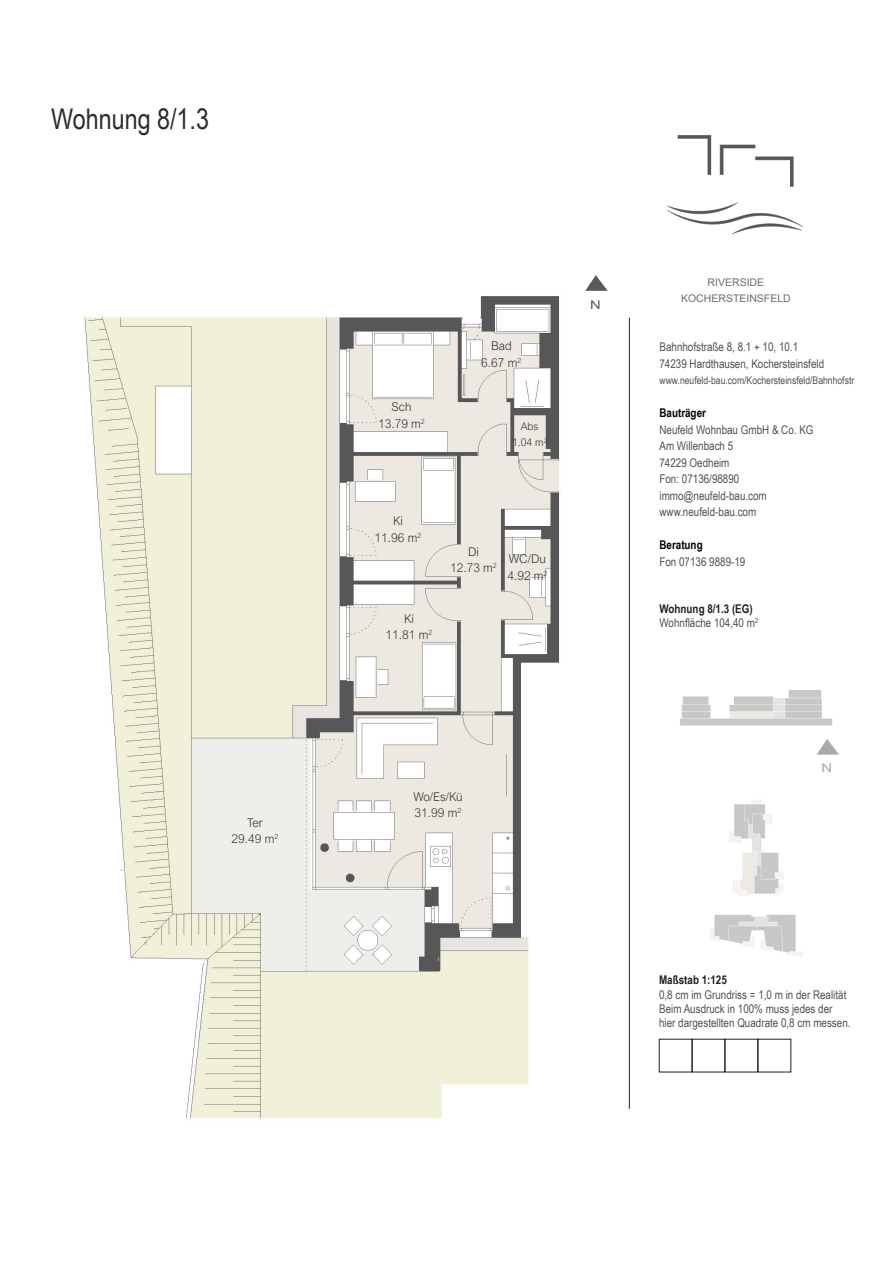
<style>
.page{position:relative;width:893px;height:1263px;background:#fff}
.page>*{position:absolute;margin:0;border:0;box-sizing:border-box;transform-origin:0 0}
.t1{font:28.5px "Arial Narrow";color:#2c2c2c}
.t2{font:12px "Arial Narrow";color:#4a554a}
.t3{font:300 12px/16.5px "Arial Nova";color:#3b3532;text-align:center}
.t4{font:700 12px "Arial Narrow";color:#231f20}
.t5{font:700 12px "Arial Narrow";color:#000}
.t6{font:12px "Arial Narrow";color:#a8a9ad;scale:1.5 1}
.t7{font:12px "Arial Narrow";color:#57585a;scale:1.5 1}
.t8{font:10.5px "Arial Narrow";color:#4a554a}
.t9{font:10.5px "Arial";color:#6c6d70}
.t10{font:300 10.5px "Arial Nova";color:#3b3532}
</style>
<div class="page">
<img style="left:84px;top:296px;width:476px;height:823px">
<img style="left:710px;top:800px;width:93px;height:157px">
<hr style="left:629px;top:318px;width:1px;height:791px;background:#231f20">
<div style="left:692px;top:1039px;width:33px;height:33px;border:1px solid #231f20"></div>
<img style="left:680px;top:690px;width:153px;height:36px">
<img style="left:668px;top:135px;width:135px;height:99px">
<svg style="left:817px;top:739px;width:22px;height:16px"></svg>
<svg style="left:585px;top:275px;width:23px;height:16px"></svg>
<p class="t1" style="left:51px;top:98px;width:160px">Wohnung 8/1.3</p>
<p class="t3" style="left:247px;top:814px;width:17px">Ter</p>
<p class="t3" style="left:232px;top:831px;width:48px">29.49 m<sup>2</sup></p>
<p class="t3" style="left:378px;top:399px;width:48px">Sch<br>13.79 m<sup>2</sup></p>
<p class="t3" style="left:491px;top:338px;width:22px">Bad</p>
<p class="t3" style="left:481px;top:354px;width:42px">6.67 m<sup>2</sup></p>
<p class="t10" style="left:521px;top:420px;width:19px">Abs</p>
<p class="t10" style="left:512px;top:437px;width:37px">1.04 m<sup>2</sup></p>
<p class="t3" style="left:375px;top:513px;width:48px">Ki<br>11.96 m<sup>2</sup></p>
<p class="t3" style="left:404px;top:610px;width:11px">Ki</p>
<p class="t3" style="left:386px;top:627px;width:48px">11.81 m<sup>2</sup></p>
<p class="t3" style="left:450px;top:543px;width:48px">Di<br>12.73 m<sup>2</sup></p>
<p class="t3" style="left:509px;top:551px;width:38px">WC/Du</p>
<p class="t3" style="left:507px;top:567px;width:42px">4.92 m<sup>2</sup></p>
<p class="t7" style="left:590px;top:296px;width:9px">N</p>
<p class="t3" style="left:413px;top:788px;width:51px">Wo/Es/Kü</p>
<p class="t3" style="left:415px;top:805px;width:48px">31.99 m<sup>2</sup></p>
<p class="t9" style="left:708px;top:275px;width:58px">RIVERSIDE</p>
<p class="t9" style="left:681px;top:291px;width:111px">KOCHERSTEINSFELD</p>
<p class="t2" style="left:659px;top:338px;width:140px">Bahnhofstraße 8, 8.1 + 10, 10.1</p>
<p class="t2" style="left:659px;top:354px;width:166px">74239 Hardthausen, Kochersteinsfeld</p>
<p class="t8" style="left:659px;top:373px;width:196px">www.neufeld-bau.com/Kochersteinsfeld/Bahnhofstr</p>
<p class="t5" style="left:659px;top:404px;width:48px">Bauträger</p>
<p class="t2" style="left:659px;top:420px;width:156px">Neufeld Wohnbau GmbH &amp; Co. KG</p>
<p class="t2" style="left:659px;top:437px;width:75px">Am Willenbach 5</p>
<p class="t2" style="left:659px;top:453px;width:72px">74229 Oedheim</p>
<p class="t2" style="left:659px;top:470px;width:81px">Fon: 07136/98890</p>
<p class="t2" style="left:659px;top:486px;width:109px">immo@neufeld-bau.com</p>
<p class="t2" style="left:659px;top:503px;width:98px">www.neufeld-bau.com</p>
<p class="t5" style="left:659px;top:536px;width:45px">Beratung</p>
<p class="t2" style="left:659px;top:552px;width:87px">Fon 07136 9889-19</p>
<p class="t4" style="left:659px;top:600px;width:95px">Wohnung 8/1.3 (EG)</p>
<p class="t2" style="left:659px;top:614px;width:100px">Wohnfläche 104,40 m<sup>2</sup></p>
<p class="t6" style="left:821px;top:759px;width:9px">N</p>
<p class="t4" style="left:659px;top:971px;width:69px">Maßstab 1:125</p>
<p class="t2" style="left:659px;top:986px;width:189px">0,8 cm im Grundriss = 1,0 m in der Realität</p>
<p class="t2" style="left:659px;top:1000px;width:175px">Beim Ausdruck in 100% muss jedes der</p>
<p class="t2" style="left:659px;top:1014px;width:193px">hier dargestellten Quadrate 0,8 cm messen.</p>
</div>
